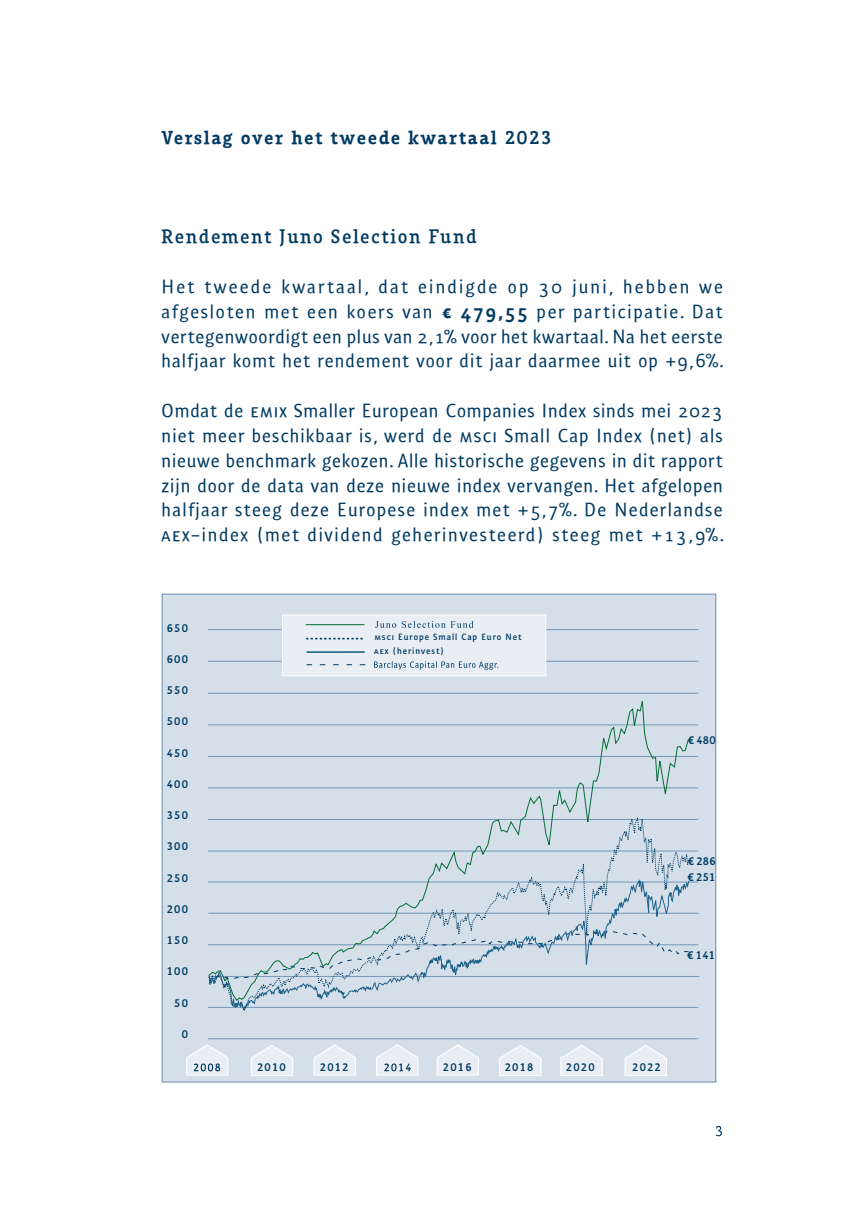
<style>
.page{position:relative;width:862px;height:1214px;background:#fff}
.page>*{position:absolute;margin:0;border:0;box-sizing:border-box;transform-origin:0 0}
.t1{font:500 20.8px/24.8px "Inter Pol";letter-spacing:.06em;color:#003a62;text-align:justify}
.t2{font:600 20.8px "Inter Serif";letter-spacing:.075em;color:#003a62}
.t3{font:700 20px "Inter Serif";letter-spacing:.075em;color:#003a62}
.t4{font:11.8px "Inter Pol Bold SC";letter-spacing:.1em;color:#003a62}
.t5{font:600 9.8px/14.2px "Inter Pol";letter-spacing:.1em;color:#003a62}
.s1{font-family:"Inter Serif Bold SC";font-weight:400}
.s2{font-weight:700}
.s3{font-family:"Inter Pol Medium SC";font-weight:400}
.s4{font-family:"Inter Pol Semi Bold SC";font-weight:400}
</style>
<div class="page">
<div style="left:162px;top:594px;width:554px;height:487px;background:#d4dfea"></div>
<svg style="left:251px;top:1045px;width:42px;height:31px"></svg>
<svg style="left:186px;top:1044px;width:43px;height:31px"></svg>
<svg style="left:376px;top:1044px;width:43px;height:31px"></svg>
<svg style="left:436px;top:1044px;width:43px;height:31px"></svg>
<svg style="left:313px;top:1044px;width:43px;height:31px"></svg>
<svg style="left:499px;top:1045px;width:43px;height:31px"></svg>
<svg style="left:560px;top:1045px;width:43px;height:31px"></svg>
<svg style="left:624px;top:1045px;width:43px;height:31px"></svg>
<hr style="left:208px;top:819px;width:490px;height:1px;background:#7496b5">
<hr style="left:208px;top:787px;width:490px;height:1px;background:#7496b5">
<hr style="left:208px;top:1038px;width:490px;height:1px;background:#7496b5">
<hr style="left:208px;top:1006px;width:490px;height:1px;background:#7496b5">
<hr style="left:209px;top:975px;width:490px;height:1px;background:#7496b5">
<hr style="left:208px;top:944px;width:490px;height:1px;background:#7496b5">
<hr style="left:208px;top:912px;width:491px;height:1px;background:#7496b5">
<hr style="left:208px;top:881px;width:490px;height:1px;background:#7496b5">
<hr style="left:208px;top:756px;width:490px;height:1px;background:#7496b5">
<hr style="left:208px;top:724px;width:490px;height:1px;background:#7496b5">
<hr style="left:208px;top:692px;width:490px;height:1px;background:#7496b5">
<hr style="left:208px;top:661px;width:490px;height:1px;background:#7496b5">
<hr style="left:208px;top:629px;width:490px;height:1px;background:#7496b5">
<hr style="left:208px;top:850px;width:490px;height:1px;background:#7496b5">
<div style="left:282px;top:614px;width:264px;height:62px;background:#e8eef4;border:1px solid #fff"></div>
<svg style="left:207px;top:701px;width:482px;height:244px"></svg>
<svg style="left:208px;top:811px;width:481px;height:200px"></svg>
<svg style="left:306px;top:637px;width:57px;height:2px"></svg>
<hr style="left:306px;top:624px;width:58px;height:1px;background:#046e35">
<svg style="left:375px;top:621px;width:21px;height:6px"></svg>
<svg style="left:402px;top:621px;width:71px;height:6px"></svg>
<svg style="left:306px;top:664px;width:60px;height:1px"></svg>
<svg style="left:374px;top:661px;width:124px;height:8px"></svg>
<hr style="left:306px;top:651px;width:59px;height:2px;background:#22638b">
<svg style="left:716px;top:1125px;width:6px;height:11px"></svg>
<p class="t3" style="left:162px;top:125px;width:392px">Verslag over het tweede kwartaal <span class="s1">2023</span></p>
<p class="t2" style="left:162px;top:224px;width:317px">Rendement Juno Selection Fund</p>
<p class="t1" style="left:162px;top:274px;width:564px">Het tweede kwartaal, dat eindigde op 30 juni, hebben we afgesloten met een koers van <span class="s2">¤ 479,55</span> per participatie. Dat vertegenwoordigt een plus van 2,1% voor het kwartaal. Na het eerste halfjaar komt het rendement voor dit jaar daarmee uit op +9,6%.</p>
<p class="t1" style="left:162px;top:398px;width:564px">Omdat de <span class="s3">emix</span> Smaller European Companies Index sinds mei 2023 niet meer beschikbaar is, werd de <span class="s3">msci</span> Small Cap Index (net) als nieuwe benchmark gekozen. Alle historische gegevens in dit rapport zijn door de data van deze nieuwe index vervangen. Het afgelopen halfjaar steeg deze Europese index met +5,7%. De Nederlandse <span class="s3">aex</span>-index (met dividend geherinvesteerd) steeg met +13,9%.</p>
<p class="t4" style="left:167px;top:620px;width:23px">650</p>
<p class="t4" style="left:167px;top:652px;width:23px">600</p>
<p class="t4" style="left:167px;top:683px;width:23px">550</p>
<p class="t4" style="left:167px;top:714px;width:23px">500</p>
<p class="t4" style="left:167px;top:745px;width:23px">450</p>
<p class="t4" style="left:167px;top:776px;width:23px">400</p>
<p class="t4" style="left:167px;top:808px;width:23px">350</p>
<p class="t4" style="left:167px;top:839px;width:23px">300</p>
<p class="t4" style="left:167px;top:870px;width:23px">250</p>
<p class="t4" style="left:167px;top:901px;width:23px">200</p>
<p class="t4" style="left:167px;top:933px;width:23px">150</p>
<p class="t4" style="left:167px;top:964px;width:23px">100</p>
<p class="t4" style="left:174px;top:995px;width:15px">50</p>
<p class="t4" style="left:182px;top:1026px;width:8px">0</p>
<p class="t5" style="left:374px;top:630px;width:149px"><span class="s4">msci</span> Europe Small Cap Euro Net <span class="s4">aex</span> (herinvest)</p>
<p class="t4" style="left:688px;top:732px;width:29px">¤ 480</p>
<p class="t4" style="left:688px;top:853px;width:29px">¤ 286</p>
<p class="t4" style="left:687px;top:870px;width:29px">¤ 251</p>
<p class="t4" style="left:687px;top:947px;width:29px">¤ 141</p>
<p class="t4" style="left:257px;top:1060px;width:30px">2010</p>
<p class="t4" style="left:320px;top:1060px;width:30px">2012</p>
<p class="t4" style="left:443px;top:1060px;width:30px">2016</p>
<p class="t4" style="left:505px;top:1060px;width:30px">2018</p>
<p class="t4" style="left:566px;top:1060px;width:30px">2020</p>
<p class="t4" style="left:632px;top:1060px;width:30px">2022</p>
</div>
